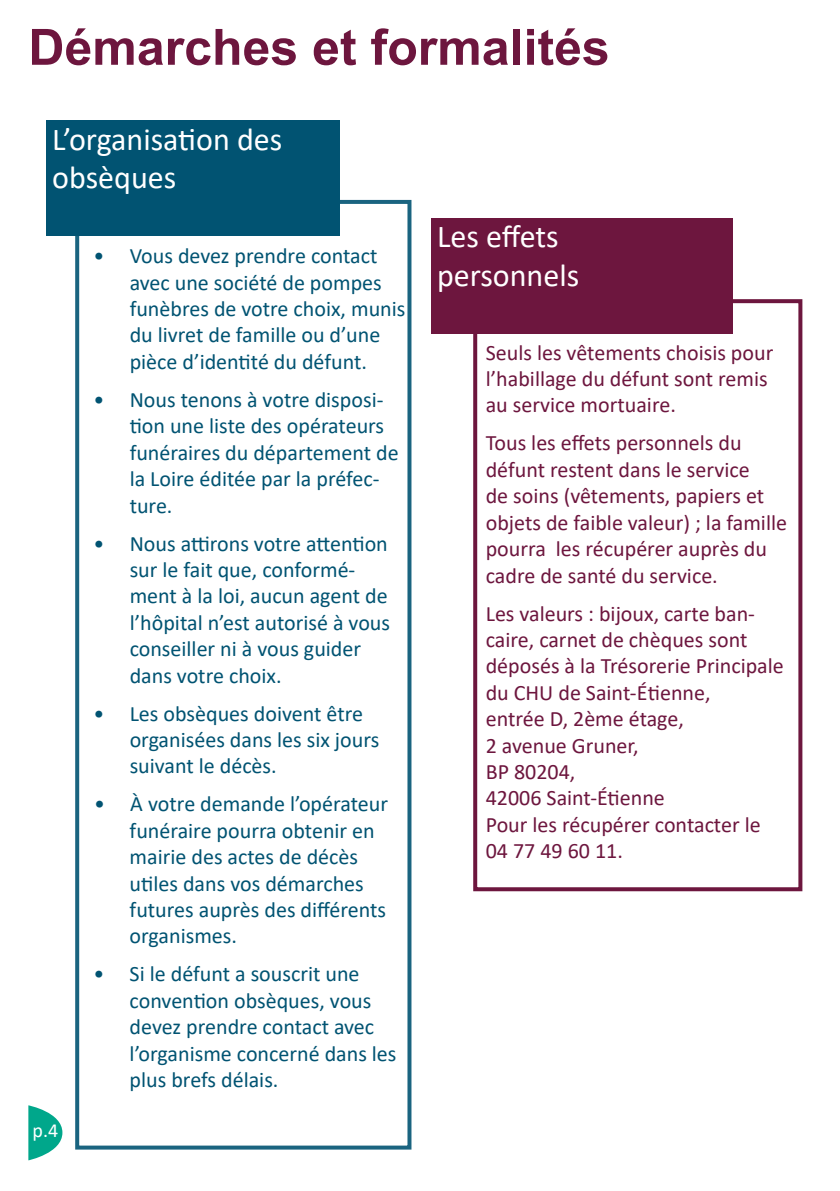
<style>
.page{position:relative;width:840px;height:1191px;background:#fff}
.page>*{position:absolute;margin:0;border:0;box-sizing:border-box;transform-origin:0 0}
.t1{font:700 50px "Arial";color:#6d163e}
.t2{font:32px/38.4px "Calibri";color:#fff}
.t3{font:22px/26.4px "Calibri";color:#015372}
.t4{font:22px/26.4px "Calibri";color:#6d163e}
.t5{font:20px "Calibri";color:#fff}
</style>
<div class="page">
<div style="left:75px;top:200px;width:336px;height:949px;background:#fff;border:4px solid #015372"></div>
<div style="left:46px;top:120px;width:293px;height:116px;background:#015372"></div>
<div style="left:431px;top:218px;width:301px;height:115px;background:#6d163e"></div>
<div style="left:473px;top:299px;width:329px;height:592px;border:4px solid #6d163e"></div>
<svg style="left:28px;top:1105px;width:34px;height:55px"></svg>
<h1 class="t1" style="left:28px;top:12px;width:582px">Démarches et formalités</h1>
<h2 class="t2" style="left:52px;top:119px;width:231px">L’organisation des obsèques</h2>
<p class="t5" style="left:33px;top:1116px;width:27px">p.4</p>
<p class="t3" style="left:130px;top:242px;width:277px;text-indent:-36px">• Vous devez prendre contact avec une société de pompes funèbres de votre choix, munis du livret de famille ou d’une pièce d’identité du défunt.</p>
<p class="t3" style="left:130px;top:386px;width:270px;text-indent:-36px">• Nous tenons à votre disposi&shy;tion une liste des opérateurs funéraires du département de la Loire éditée par la préfec&shy;ture.</p>
<p class="t3" style="left:130px;top:529px;width:262px;text-indent:-36px">• Nous attirons votre attention sur le fait que, conformé&shy;ment à la loi, aucun agent de l’hôpital n’est autorisé à vous conseiller ni à vous guider dans votre choix.</p>
<p class="t3" style="left:130px;top:699px;width:251px;text-indent:-36px">• Les obsèques doivent être organisées dans les six jours suivant le décès.</p>
<p class="t3" style="left:130px;top:790px;width:260px;text-indent:-36px">• À votre demande l’opérateur funéraire pourra obtenir en mairie des actes de décès utiles dans vos démarches futures auprès des différents organismes.</p>
<p class="t3" style="left:130px;top:960px;width:268px;text-indent:-36px">• Si le défunt a souscrit une convention obsèques, vous devez prendre contact avec l’organisme concerné dans les plus brefs délais.</p>
<h2 class="t2" style="left:437px;top:217px;width:144px">Les effets personnels</h2>
<p class="t4" style="left:485px;top:338px;width:289px">Seuls les vêtements choisis pour l’habillage du défunt sont remis au service mortuaire.</p>
<p class="t4" style="left:485px;top:429px;width:302px">Tous les effets personnels du défunt restent dans le service<br>de soins (vêtements, papiers et objets de faible valeur) ; la famille pourra les récupérer auprès du cadre de santé du service.</p>
<p class="t4" style="left:485px;top:599px;width:299px">Les valeurs : bijoux, carte ban&shy;caire, carnet de chèques sont déposés à la Trésorerie Principale du CHU de Saint-Étienne,<br>entrée D, 2ème étage,<br>2 avenue Gruner,<br>BP 80204,<br>42006 Saint-Étienne<br>Pour les récupérer contacter le<br>04 77 49 60 11.</p>
</div>
